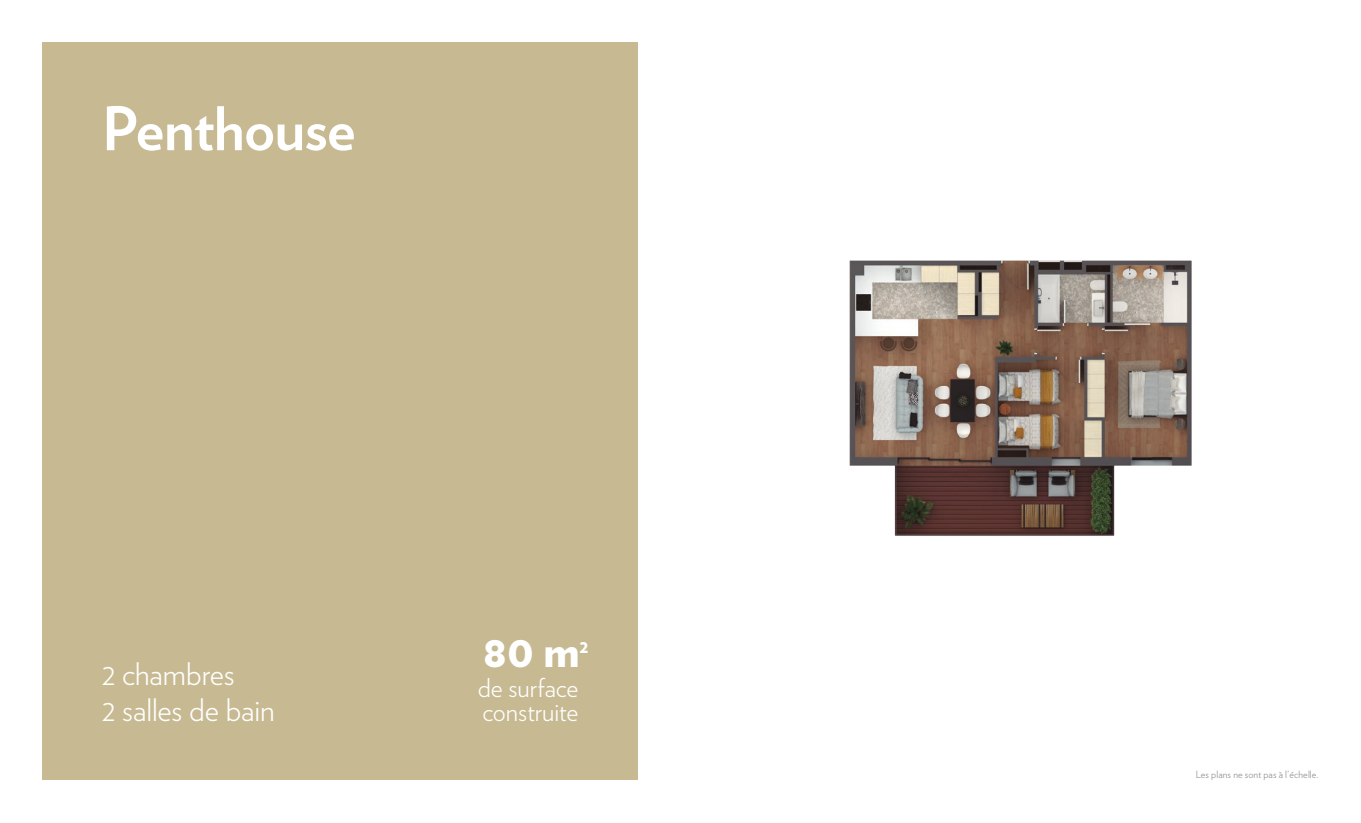
<style>
.page{position:relative;width:1361px;height:823px;background:#fff}
.page>*{position:absolute;margin:0;border:0;box-sizing:border-box;transform-origin:0 0}
.TÍTOLS_-_Blanc{font:700 60px "Verlag";letter-spacing:-.01em;color:#fff}
.t1{font:900 45.2px "Verlag";color:#fff}
.t2{font:300 31px "Verlag";letter-spacing:-.005em;color:#fff}
.t3{font:300 26px/24px "Verlag";letter-spacing:-.005em;color:#fff}
.t4{font:900 18.4px "Verlag";color:#fff}
.t5{font:300 10px "Verlag";letter-spacing:.01em;color:#878787}
</style>
<div class="page">
<div style="left:43px;top:43px;width:595px;height:737px;background:#c7ba92"></div>
<img style="left:849px;top:260px;width:343px;height:276px">
<p class="TÍTOLS_-_Blanc" style="left:102px;top:81px;width:255px">Penthouse</p>
<p class="t2" style="left:102px;top:650px;width:134px">2 chambres</p>
<p class="t2" style="left:102px;top:686px;width:174px">2 salles de bain</p>
<p class="t1" style="left:483px;top:612px;width:99px">80 m</p>
<p class="t4" style="left:579px;top:631px;width:11px">2</p>
<p class="t3" style="left:478px;top:673px;width:102px">de surface construite</p>
<p class="t5" style="left:1195px;top:766px;width:124px">Les plans ne sont pas à l’échelle.</p>
</div>
